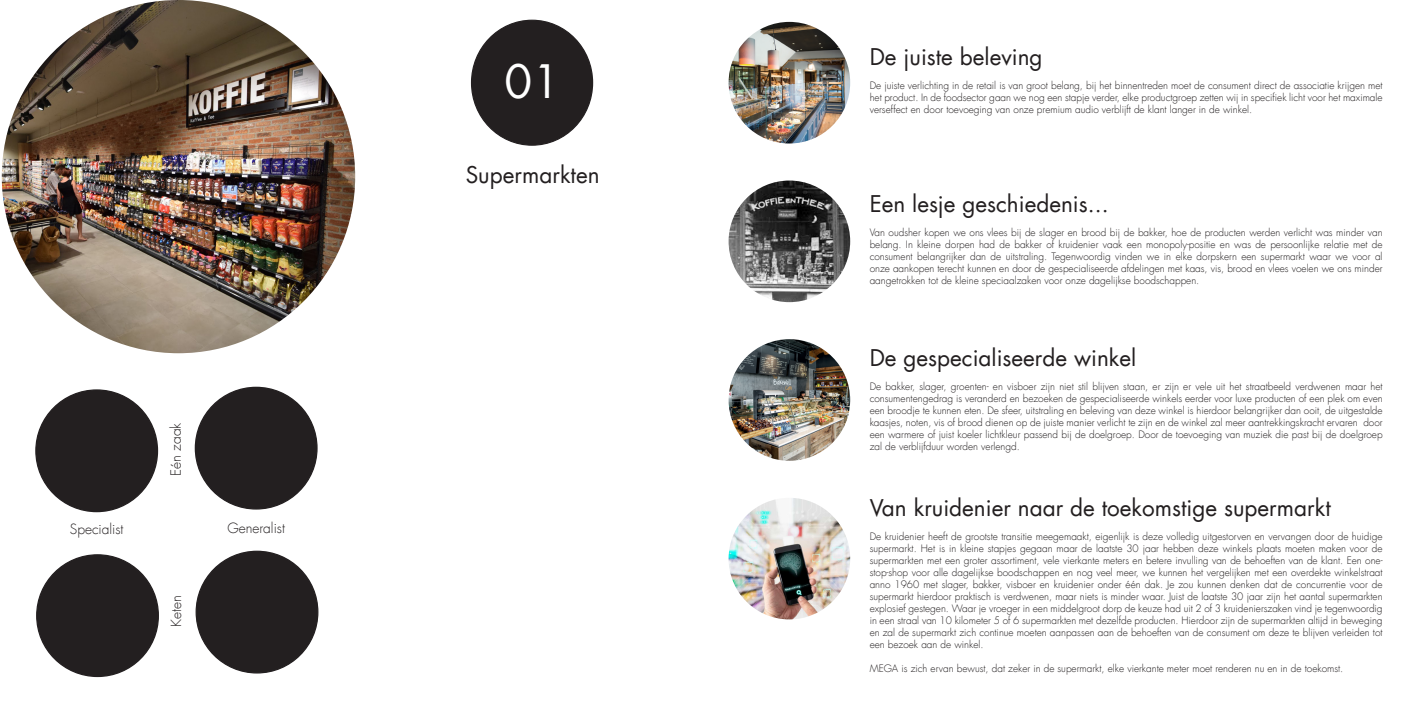
<style>
.page{position:relative;width:1418px;height:709px;background:#fff}
.page>*{position:absolute;margin:0;border:0;box-sizing:border-box;transform-origin:0 0}
.t1{font:45px "Futura LT";color:#fff}
.t2{font:22.5px "Futura LT";color:#231f20}
.t3{font:300 13.75px "Futura LT";color:#231f20}
.t4{font:300 10px/12px "Futura LT";color:#231f20;text-align:justify}
</style>
<div class="page">
<div style="left:471px;top:20px;width:121px;height:125px;background:#231f20;border-radius:50%"></div>
<div style="left:36px;top:390px;width:121px;height:121px;background:#231f20;border-radius:50%"></div>
<div style="left:195px;top:387px;width:122px;height:122px;background:#231f20;border-radius:50%"></div>
<div style="left:37px;top:555px;width:121px;height:121px;background:#231f20;border-radius:50%"></div>
<div style="left:196px;top:551px;width:122px;height:122px;background:#231f20;border-radius:50%"></div>
<img style="left:728px;top:22px;width:122px;height:121px;border-radius:61px">
<img style="left:728px;top:180px;width:122px;height:122px;border-radius:61px">
<img style="left:728px;top:339px;width:122px;height:122px;border-radius:61px">
<img style="left:728px;top:498px;width:122px;height:121px;border-radius:61px">
<img style="left:2px;top:0;width:353px;height:353px;border-radius:177px">
<p class="t3" style="left:167px;top:475px;width:54px;rotate:-90deg">Eén zaak</p>
<p class="t3" style="left:70px;top:520px;width:55px">Specialist</p>
<p class="t3" style="left:227px;top:519px;width:59px">Generalist</p>
<p class="t3" style="left:168px;top:627px;width:33px;rotate:-90deg">Keten</p>
<p class="t1" style="left:504px;top:52px;width:57px">01</p>
<p class="t2" style="left:465px;top:161px;width:135px">Supermarkten</p>
<p class="t2" style="left:869px;top:43px;width:174px">De juiste beleving</p>
<p class="t4" style="left:869px;top:80px;width:514px">De juiste verlichting in de retail is van groot belang, bij het binnentreden moet de consument direct de associatie krijgen met het product. In de foodsector gaan we nog een stapje verder, elke productgroep zetten wij in specifiek licht voor het maximale verseffect en door toevoeging van onze premium audio verblijft de klant langer in de winkel.</p>
<p class="t2" style="left:869px;top:190px;width:240px">Een lesje geschiedenis...</p>
<p class="t4" style="left:869px;top:227px;width:514px">Van oudsher kopen we ons vlees bij de slager en brood bij de bakker, hoe de producten werden verlicht was minder van belang. In kleine dorpen had de bakker of kruidenier vaak een monopoly-positie en was de persoonlijke relatie met de consument belangrijker dan de uitstraling. Tegenwoordig vinden we in elke dorpskern een supermarkt waar we voor al onze aankopen terecht kunnen en door de gespecialiseerde afdelingen met kaas, vis, brood en vlees voelen we ons minder aangetrokken tot de kleine speciaalzaken voor onze dagelijkse boodschappen.</p>
<p class="t2" style="left:869px;top:343px;width:268px">De gespecialiseerde winkel</p>
<p class="t4" style="left:869px;top:380px;width:514px">De bakker, slager, groenten- en visboer zijn niet stil blijven staan, er zijn er vele uit het straatbeeld verdwenen maar het consumentengedrag is veranderd en bezoeken de gespecialiseerde winkels eerder voor luxe producten of een plek om even een broodje te kunnen eten. De sfeer, uitstraling en beleving van deze winkel is hierdoor belangrijker dan ooit, de uitgestalde kaasjes, noten, vis of brood dienen op de juiste manier verlicht te zijn en de winkel zal meer aantrekkingskracht ervaren door een warmere of juist koeler lichtkleur passend bij de doelgroep. Door de toevoeging van muziek die past bij de doelgroep zal de verblijfduur worden verlengd.</p>
<p class="t2" style="left:869px;top:494px;width:462px">Van kruidenier naar de toekomstige supermarkt</p>
<p class="t4" style="left:869px;top:531px;width:514px">De kruidenier heeft de grootste transitie meegemaakt, eigenlijk is deze volledig uitgestorven en vervangen door de huidige supermarkt. Het is in kleine stapjes gegaan maar de laatste 30 jaar hebben deze winkels plaats moeten maken voor de supermarkten met een groter assortiment, vele vierkante meters en betere invulling van de behoeften van de klant. Een one&shy;stop-shop voor alle dagelijkse boodschappen en nog veel meer, we kunnen het vergelijken met een overdekte winkelstraat anno 1960 met slager, bakker, visboer en kruidenier onder één dak. Je zou kunnen denken dat de concurrentie voor de supermarkt hierdoor praktisch is verdwenen, maar niets is minder waar. Juist de laatste 30 jaar zijn het aantal supermarkten explosief gestegen. Waar je vroeger in een middelgroot dorp de keuze had uit 2 of 3 kruidenierszaken vind je tegenwoordig in een straal van 10 kilometer 5 of 6 supermarkten met dezelfde producten. Hierdoor zijn de supermarkten altijd in beweging en zal de supermarkt zich continue moeten aanpassen aan de behoeften van de consument om deze te blijven verleiden tot een bezoek aan de winkel.</p>
<p class="t4" style="left:869px;top:663px;width:475px">MEGA is zich ervan bewust, dat zeker in de supermarkt, elke vierkante meter moet renderen nu en in de toekomst.</p>
</div>
